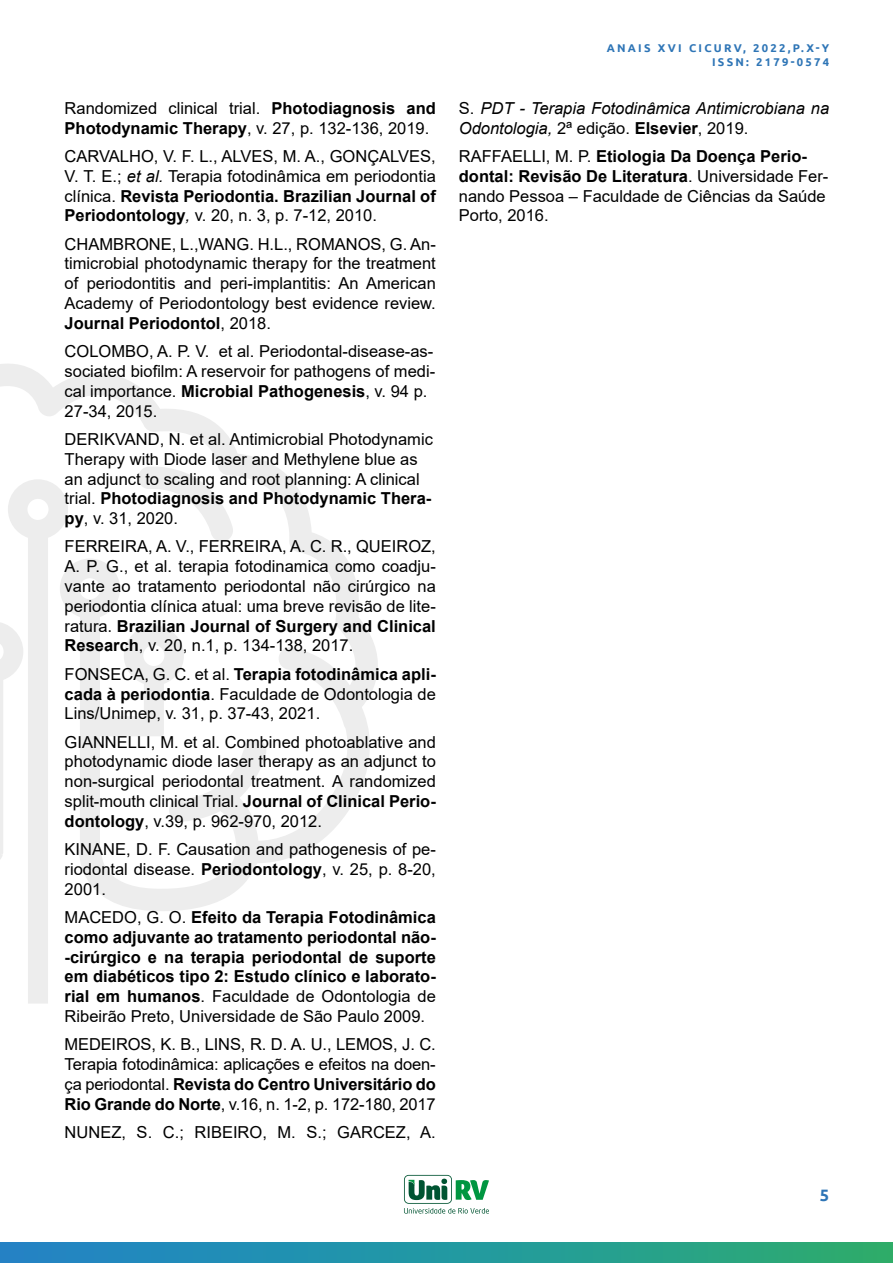
<style>
.page{position:relative;width:893px;height:1263px;background:#fff}
.page>*{position:absolute;margin:0;border:0;box-sizing:border-box;transform-origin:0 0}
.t1{font:16.5px/19.8px "Arial";color:#000;text-align:justify}
.t2{font:700 16.5px/19.8px "Arial";color:#000;text-align:justify}
.t3{font:italic 16.5px/19.8px "Arial";color:#000}
.t4{font:700 16.5px "Ubuntu";color:#2e75b6}
.t5{font:700 11.25px/13.5px "Ubuntu";letter-spacing:.2em;color:#2e75b6;text-align:right}
.s1{font-weight:700}
.s2{font-style:italic}
.s3{font-family:"Calibri"}
.s4{font-weight:400}
.s5{font-style:normal}
.s6{font-weight:700;font-style:normal}
</style>
<div class="page">
<div style="left:0;top:1242px;width:893px;height:21px;background:linear-gradient(to right,#1f83cd,#2bad70)"></div>
<div style="left:28px;top:911px;width:20px;height:92px;background:#ededed"></div>
<svg style="left:0;top:364px;width:378px;height:547px"></svg>
<svg style="left:138px;top:464px;width:95px;height:78px"></svg>
<svg style="left:404px;top:1175px;width:85px;height:38px"></svg>
<p class="t1" style="left:65px;top:98px;width:373px">Randomized clinical trial. <span class="s1">Photodiagnosis and<br>Photodynamic Therapy</span>, v. 27, p. 132-136, 2019.</p>
<p class="t1" style="left:65px;top:146px;width:373px">CARVALHO, V. F. L., ALVES, M. A., GONÇALVES, V. T. E.; <span class="s2">et al.</span> Terapia fotodinâmica em periodontia clínica. <span class="s1">Revista Periodontia. Brazilian Journal of Periodontology</span><span class="s2">,</span> v. 20, n. 3, p. 7-12, 2010.</p>
<p class="t1" style="left:65px;top:234px;width:373px">CHAMBRONE, L.,WANG. H.L., ROMANOS, G. An&shy;timicrobial photodynamic therapy for the treatment of periodontitis and peri-implantitis: An American Academy of Periodontology best evidence review.<br><span class="s1">Journal Periodontol</span>, 2018.</p>
<p class="t1" style="left:65px;top:341px;width:372px;text-align:left">COLOMBO, A. P. V. et al. Periodontal-disease-as&shy;sociated biofilm: A reservoir for pathogens of medi&shy;cal importance. <span class="s1">Microbial Pathogenesis</span>, v. 94 p.<br>27-34, 2015.</p>
<p class="t1" style="left:65px;top:429px;width:370px;text-align:left">DERIKVAND, N. et al. Antimicrobial Photodynamic Therapy with Diode laser and Methylene blue as an adjunct to scaling and root planning: A clinical trial. <span class="s1">Photodiagnosis and Photodynamic Thera&shy;py</span>, v. 31, 2020.</p>
<p class="t1" style="left:65px;top:537px;width:373px">FERREIRA, A. V., FERREIRA, A. C. R., QUEIROZ, A. P. G., et al. terapia fotodinamica como coadju&shy;vante ao tratamento periodontal não cirúrgico na periodontia clínica atual: uma breve revisão de lite&shy;ratura<span class="s3">.</span> <span class="s1">Brazilian Journal of Surgery and Clinical Research</span>, v. 20, n.1, p. 134-138, 2017.</p>
<p class="t1" style="left:65px;top:664px;width:373px">FONSECA, G. C. et al. <span class="s1">Terapia fotodinâmica apli&shy;cada à periodontia</span>. Faculdade de Odontologia de Lins/Unimep, v. 31, p. 37-43, 2021.</p>
<p class="t1" style="left:65px;top:732px;width:373px">GIANNELLI, M. et al. Combined photoablative and photodynamic diode laser therapy as an adjunct to non-surgical periodontal treatment. A randomized split-mouth clinical Trial. <span class="s1">Journal of Clinical Perio&shy;dontology</span>, v.39, p. 962-970, 2012.</p>
<p class="t1" style="left:65px;top:839px;width:373px">KINANE, D. F. Causation and pathogenesis of pe&shy;riodontal disease. <span class="s1">Periodontology</span>, v. 25, p. 8-20, 2001.</p>
<p class="t2" style="left:65px;top:907px;width:373px"><span class="s4">MACEDO, G. O.</span> Efeito da Terapia Fotodinâmica como adjuvante ao tratamento periodontal não--cirúrgico e na terapia periodontal de suporte em diabéticos tipo 2: Estudo clínico e laborato&shy;rial em humanos<span class="s4">. Faculdade de Odontologia de Ribeirão Preto, Universidade de São Paulo 2009.</span></p>
<p class="t1" style="left:65px;top:1034px;width:373px">MEDEIROS, K. B., LINS, R. D. A. U., LEMOS, J. C.<br>Terapia fotodinâmica: aplicações e efeitos na doen&shy;ça periodontal. <span class="s1">Revista do Centro Universitário do Rio Grande do Norte</span>, v.16, n. 1-2, p. 172-180, 2017</p>
<p class="t1" style="left:65px;top:1122px;width:373px">NUNEZ, S. C.; RIBEIRO, M. S.; GARCEZ, A.</p>
<p class="t5" style="left:607px;top:41px;width:224px">ANAIS XVI CICURV, 2022,P.X-Y<br>ISSN: 2179-0574</p>
<p class="t3" style="left:459px;top:98px;width:372px"><span class="s5">S.</span> PDT - Terapia Fotodinâmica Antimicrobiana na<br>Odontologia, <span class="s5">2ª edição.</span> <span class="s6">Elsevier</span><span class="s5">, 2019.</span></p>
<p class="t1" style="left:459px;top:146px;width:371px;text-align:left">RAFFAELLI, M. P. <span class="s1">Etiologia Da Doença Perio&shy;dontal: Revisão De Literatura</span>. Universidade Fer&shy;nando Pessoa – Faculdade de Ciências da Saúde Porto, 2016.</p>
<p class="t4" style="left:820px;top:1185px;width:11px">5</p>
</div>
